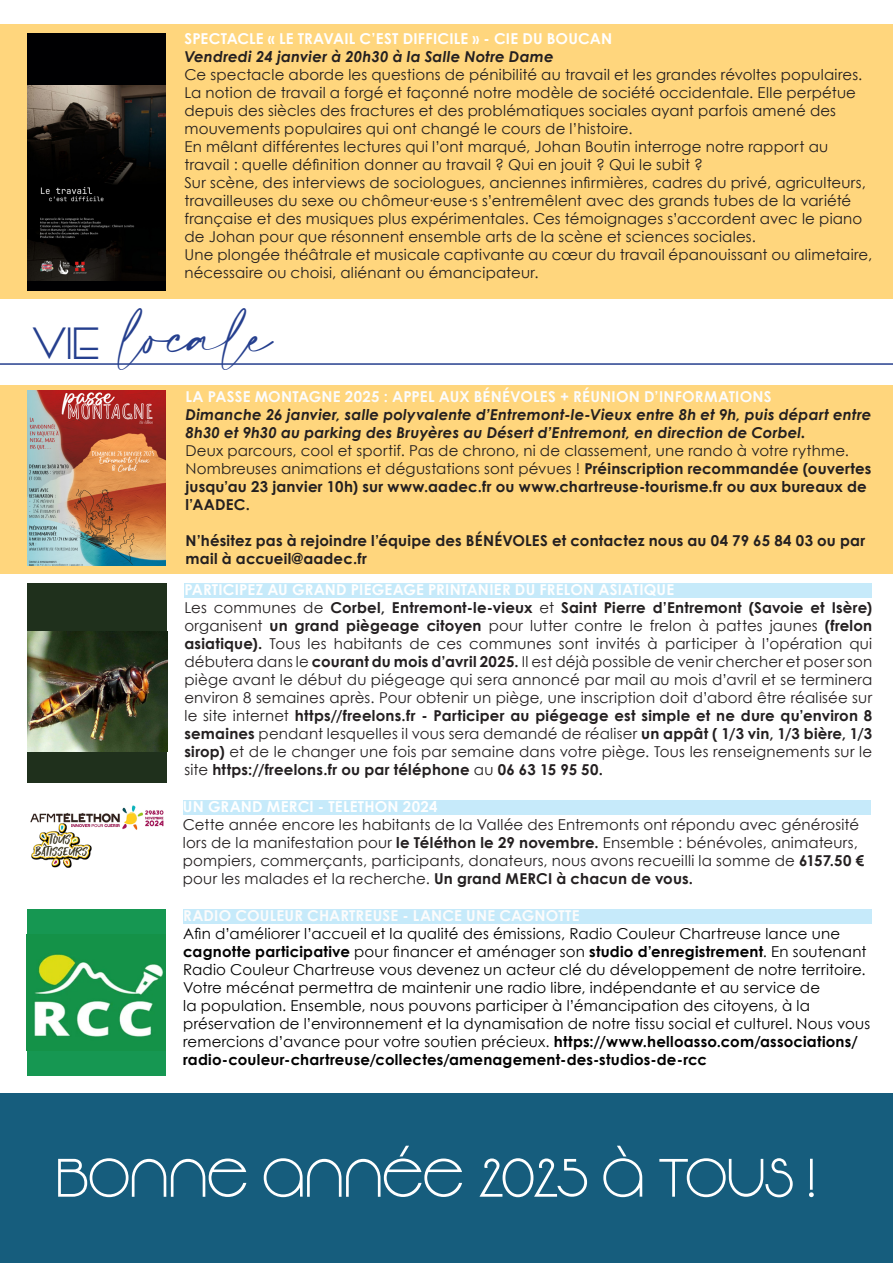
<style>
.page{position:relative;width:893px;height:1263px;background:#fff}
.page>*{position:absolute;margin:0;border:0;box-sizing:border-box;transform-origin:0 0}
.t1{font:54px "Vonique 64";color:#fff}
.t2{font:45px "Amalfi Coast";color:#253f8e}
.t3{font:45px "Vonique 64";color:#253f8e}
.t4{font:15px/18px "Century Gothic";letter-spacing:.01em;color:#231f20}
.t5{font:15px/18px "Century Gothic";letter-spacing:.01em;color:#000}
.t6{font:italic 700 15px/18px "Century Gothic";letter-spacing:.015em;color:#231f20}
.t7{font:700 15px "Century Gothic";letter-spacing:.015em;color:#fff}
.t8{font:700 15px "Century Gothic";letter-spacing:.015em;color:#fcfcfc}
.t9{font:700 15px/18px "Century Gothic";letter-spacing:.01em;color:#231f20}
.s1{font-weight:700}
</style>
<div class="page">
<hr style="left:0;top:363px;width:893px;height:2px;background:#253f8e">
<div style="left:0;top:24px;width:893px;height:275px;background:#ffd67d"></div>
<div style="left:0;top:386px;width:893px;height:188px;background:#ffd67d"></div>
<img style="left:27px;top:391px;width:138px;height:174px">
<div style="left:28px;top:584px;width:139px;height:199px;background:#1f301c"></div>
<img style="left:28px;top:631px;width:139px;height:121px">
<img style="left:30px;top:805px;width:134px;height:63px">
<div style="left:27px;top:33px;width:138px;height:258px;background:#000002"></div>
<img style="left:27px;top:85px;width:138px;height:195px">
<div style="left:27px;top:909px;width:138px;height:167px;background:#169752"></div>
<img style="left:32px;top:953px;width:133px;height:88px">
<div style="left:184px;top:584px;width:688px;height:14px;background:#c6eafa"></div>
<div style="left:183px;top:800px;width:688px;height:15px;background:#c6eafa"></div>
<div style="left:183px;top:909px;width:689px;height:15px;background:#c6eafa"></div>
<div style="left:0;top:1094px;width:893px;height:169px;background:#165d7d"></div>
<p class="t3" style="left:33px;top:316px;width:69px">VIE</p>
<p class="t7" style="left:184px;top:27px;width:429px">SPECTACLE « LE TRAVAIL C’EST DIFFICILE » - CIE DU BOUCAN</p>
<p class="t6" style="left:184px;top:47px;width:371px">Vendredi 24 janvier à 20h30 à la Salle Notre Dame</p>
<p class="t4" style="left:184px;top:66px;width:679px">Ce spectacle aborde les questions de pénibilité au travail et les grandes révoltes populaires.<br>La notion de travail a forgé et façonné notre modèle de société occidentale. Elle perpétue depuis des siècles des fractures et des problématiques sociales ayant parfois amené des mouvements populaires qui ont changé le cours de l’histoire.</p>
<p class="t4" style="left:184px;top:138px;width:645px">En mêlant différentes lectures qui l’ont marqué, Johan Boutin interroge notre rapport au travail : quelle définition donner au travail ? Qui en jouit ? Qui le subit ?</p>
<p class="t4" style="left:184px;top:174px;width:683px">Sur scène, des interviews de sociologues, anciennes infirmières, cadres du privé, agriculteurs, travailleuses du sexe ou chômeur·euse·s s’entremêlent avec des grands tubes de la variété française et des musiques plus expérimentales. Ces témoignages s’accordent avec le piano de Johan pour que résonnent ensemble arts de la scène et sciences sociales.</p>
<p class="t4" style="left:184px;top:246px;width:689px">Une plongée théâtrale et musicale captivante au cœur du travail épanouissant ou alimetaire, nécessaire ou choisi, aliénant ou émancipateur.</p>
<p class="t2" style="left:122px;top:311px;width:151px">locale</p>
<p class="t8" style="left:185px;top:385px;width:588px">LA PASSE MONTAGNE 2025 : APPEL AUX BÉNÉVOLES + RÉUNION D’INFORMATIONS</p>
<p class="t6" style="left:185px;top:405px;width:687px">Dimanche 26 janvier, salle polyvalente d’Entremont-le-Vieux entre 8h et 9h, puis départ entre<br>8h30 et 9h30 au parking des Bruyères au Désert d’Entremont, en direction de Corbel.</p>
<p class="t4" style="left:185px;top:441px;width:687px">Deux parcours, cool et sportif. Pas de chrono, ni de classement, une rando à votre rythme.<br>Nombreuses animations et dégustations sont pévues ! <span class="s1">Préinscription recommandée (ouvertes jusqu’au 23 janvier 10h) sur www.aadec.fr ou www.chartreuse-tourisme.fr ou aux bureaux de l’AADEC.</span></p>
<p class="t9" style="left:185px;top:531px;width:681px">N’hésitez pas à rejoindre l’équipe des BÉNÉVOLES et contactez nous au 04 79 65 84 03 ou par mail à accueil@aadec.fr</p>
<p class="t7" style="left:184px;top:578px;width:491px">PARTICIPEZ AU GRAND PIÉGEAGE PRINTANIER DU FRELON ASIATIQUE</p>
<p class="t4" style="left:184px;top:598px;width:689px;text-align:justify">Les communes de <span class="s1">Corbel, Entremont-le-vieux</span> et <span class="s1">Saint Pierre d’Entremont (Savoie et Isère) </span>organisent <span class="s1">un grand piègeage citoyen</span> pour lutter contre le frelon à pattes jaunes <span class="s1">(frelon asiatique).</span> Tous les habitants de ces communes sont invités à participer à l’opération qui débutera dans le <span class="s1">courant du mois d’avril 2025.</span> Il est déjà possible de venir chercher et poser son piège avant le début du piégeage qui sera annoncé par mail au mois d’avril et se terminera environ 8 semaines après. Pour obtenir un piège, une inscription doit d’abord être réalisée sur le site internet <span class="s1">https//freelons.fr - Participer au piégeage est simple et ne dure qu’environ 8 semaines</span> pendant lesquelles il vous sera demandé de réaliser <span class="s1">un appât ( 1/3 vin, 1/3 bière, 1/3 sirop)</span> et de le changer une fois par semaine dans votre piège. Tous les renseignements sur le site <span class="s1">https://freelons.fr ou par téléphone</span> au <span class="s1">06 63 15 95 50.</span></p>
<p class="t7" style="left:183px;top:795px;width:256px">UN GRAND MERCI - TÉLÉTHON 2024</p>
<p class="t4" style="left:183px;top:815px;width:683px">Cette année encore les habitants de la Vallée des Entremonts ont répondu avec générosité lors de la manifestation pour <span class="s1">le Téléthon le 29 novembre.</span> Ensemble : bénévoles, animateurs, pompiers, commerçants, participants, donateurs, nous avons recueilli la somme de <span class="s1">6157.50 € </span>pour les malades et la recherche. <span class="s1">Un grand MERCI à chacun de vous.</span></p>
<p class="t8" style="left:183px;top:904px;width:398px">RADIO COULEUR CHARTREUSE - LANCE UNE CAGNOTTE</p>
<p class="t5" style="left:183px;top:924px;width:688px">Afin d’améliorer l’accueil et la qualité des émissions, Radio Couleur Chartreuse lance une <span class="s1">cagnotte participative</span> pour financer et aménager son <span class="s1">studio d’enregistrement</span>. En soutenant Radio Couleur Chartreuse vous devenez un acteur clé du développement de notre territoire.<br>Votre mécénat permettra de maintenir une radio libre, indépendante et au service de<br>la population. Ensemble, nous pouvons participer à l’émancipation des citoyens, à la préservation de l’environnement et la dynamisation de notre tissu social et culturel. Nous vous remercions d’avance pour votre soutien précieux. <span class="s1">https://www.helloasso.com/associations/ radio-couleur-chartreuse/collectes/amenagement-des-studios-de-rcc</span></p>
<p class="t1" style="left:58px;top:1145px;width:760px">BONNE ANNÉE 2025 À TOUS !</p>
</div>
